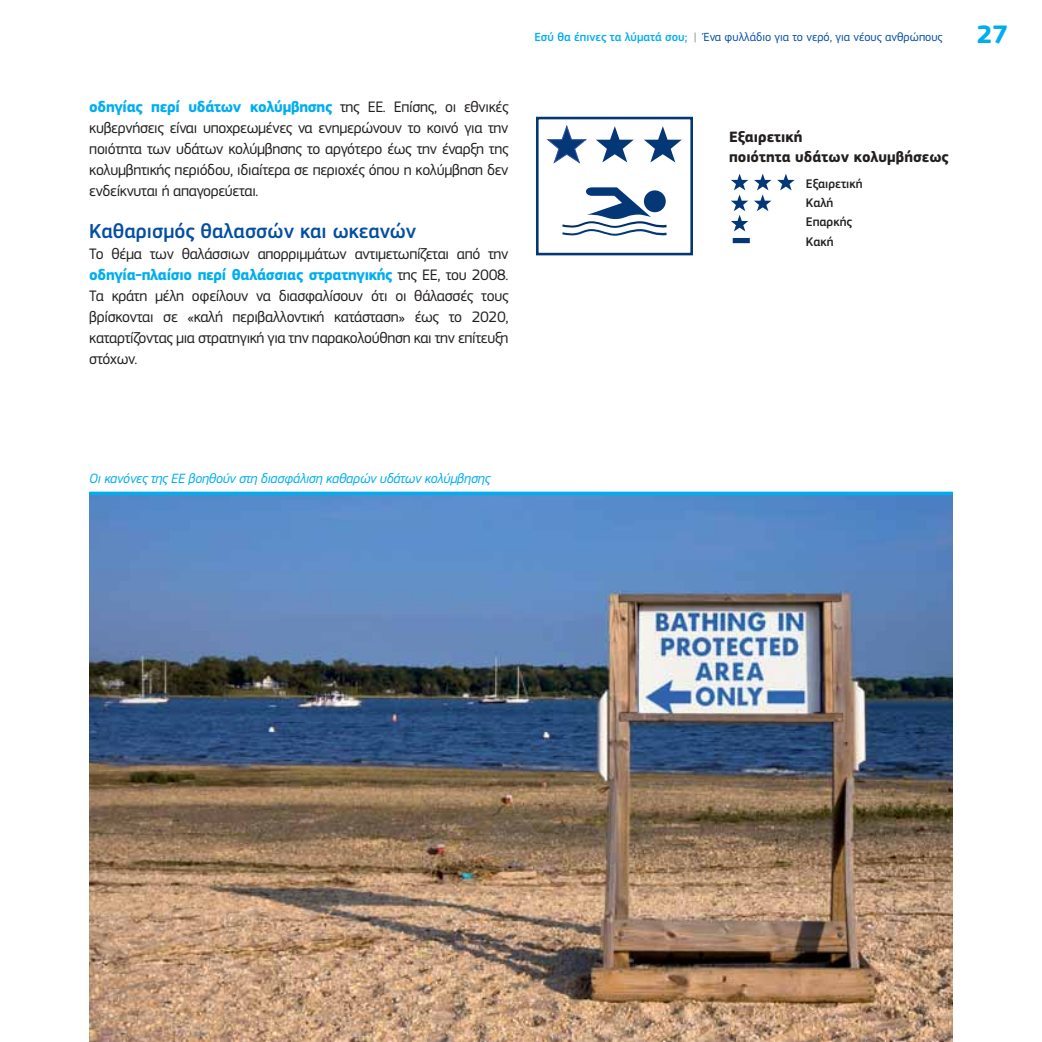
<style>
.page{position:relative;width:1042px;height:1042px;background:#fff}
.page>*{position:absolute;margin:0;border:0;box-sizing:border-box;transform-origin:0 0}
.t1{font:700 26.25px "EC Square Sans Pro";color:#00aeef}
.t2{font:500 21px "EC Square Sans Pro";color:#034ea2}
.t3{font:15.75px/21px "EC Square Sans Pro";letter-spacing:-.02em;color:#231f20;text-align:justify}
.t4{font:700 15.58px "EC Square Sans Pro";color:#231f20}
.t5{font:italic 14px "EC Square Sans Pro";letter-spacing:-.02em;color:#00aeef}
.t6{font:500 12.95px/19.2px "EC Square Sans Pro";color:#231f20}
.t7{font:12.25px "EC Square Sans Pro";color:#034ea2}
.s1{font-weight:700;color:#00aeef}
.s2{font-weight:500;color:#00aeef}
.s3{color:#808285}
</style>
<div class="page">
<svg style="left:731px;top:174px;width:17px;height:57px"></svg>
<svg style="left:754px;top:174px;width:17px;height:37px"></svg>
<svg style="left:777px;top:174px;width:17px;height:16px"></svg>
<div style="left:733px;top:238px;width:17px;height:5px;background:#043775"></div>
<svg style="left:596px;top:126px;width:38px;height:36px"></svg>
<svg style="left:547px;top:125px;width:39px;height:38px"></svg>
<svg style="left:644px;top:126px;width:38px;height:36px"></svg>
<svg style="left:562px;top:187px;width:104px;height:49px"></svg>
<div style="left:644px;top:190px;width:22px;height:22px;background:#043775;border-radius:50%"></div>
<div style="left:536px;top:117px;width:157px;height:138px;border:3px solid #043775"></div>
<img style="left:89px;top:495px;width:863px;height:547px">
<hr style="left:89px;top:492px;width:863px;height:3px;background:#00aeef">
<p class="t3" style="left:89px;top:98px;width:421px"><span class="s1">οδηγίας περί υδάτων κολύμβησης</span> της ΕΕ. Επίσης, οι εθνικές κυβερνήσεις είναι υποχρεωμένες να ενημερώνουν το κοινό για την ποιότητα των υδάτων κολύμβησης το αργότερο έως την έναρξη της κολυμβητικής περιόδου, ιδιαίτερα σε περιοχές όπου η κολύμβηση δεν ενδείκνυται ή απαγορεύεται.</p>
<h2 class="t2" style="left:89px;top:218px;width:328px">Καθαρισμός θαλασσών και ωκεανών</h2>
<p class="t3" style="left:89px;top:245px;width:421px">Το θέμα των θαλάσσιων απορριμμάτων αντιμετωπίζεται από την <span class="s1">οδηγία-πλαίσιο περί θαλάσσιας στρατηγικής</span> της ΕΕ, του 2008.<br>Τα κράτη μέλη οφείλουν να διασφαλίσουν ότι οι θάλασσές τους βρίσκονται σε «καλή περιβαλλοντική κατάσταση» έως το 2020, καταρτίζοντας μια στρατηγική για την παρακολούθηση και την επίτευξη στόχων.</p>
<p class="t7" style="left:534px;top:32px;width:410px"><span class="s2">Εσύ θα έπινες τα λύματά σου;</span> <span class="s3">|</span> Ένα φυλλάδιο για το νερό, για νέους ανθρώπους</p>
<h1 class="t1" style="left:976px;top:18px;width:33px">27</h1>
<p class="t4" style="left:729px;top:127px;width:75px">Εξαιρετική</p>
<p class="t4" style="left:729px;top:147px;width:221px">ποιότητα υδάτων κολυμβήσεως</p>
<p class="t6" style="left:806px;top:174px;width:58px">Εξαιρετική<br>Καλή<br>Επαρκής<br>Κακή</p>
<p class="t5" style="left:89px;top:473px;width:403px">Οι κανόνες της ΕΕ βοηθούν στη διασφάλιση καθαρών υδάτων κολύμβησης</p>
</div>
